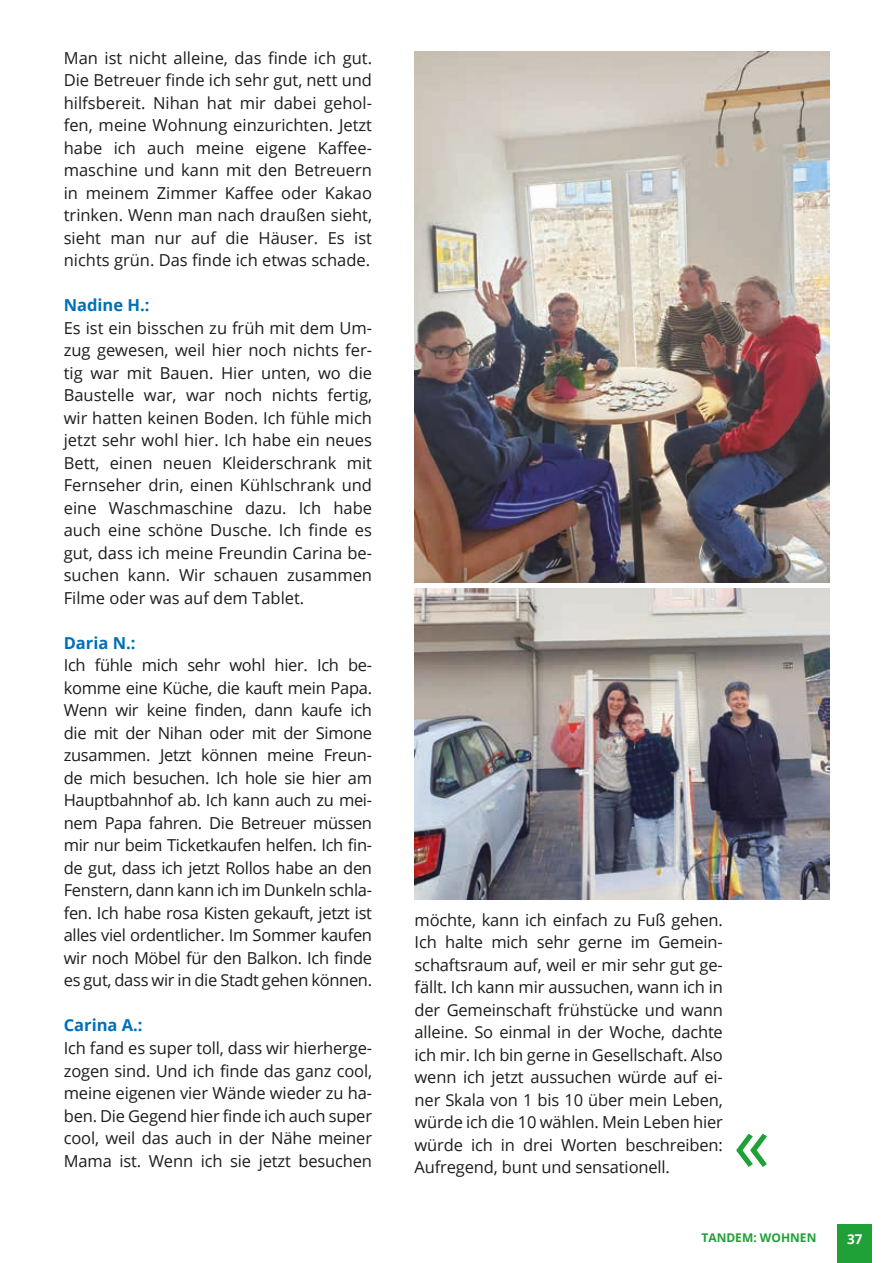
<style>
.page{position:relative;width:893px;height:1263px;background:#fff}
.page>*{position:absolute;margin:0;border:0;box-sizing:border-box;transform-origin:0 0}
.t1{font:81px "Open Sans";color:#1fa138;scale:.9 1}
.t2{font:16.5px/22.5px "Open Sans";letter-spacing:-.01em;color:#1d1d1b;text-align:justify}
.t3{font:700 16.5px "Open Sans";color:#006fb7}
.t4{font:700 13.5px "Open Sans";color:#fff}
.t5{font:700 12px "Open Sans";color:#1fa138}
</style>
<div class="page">
<div style="left:838px;top:1225px;width:34px;height:38px;background:#1fa138"></div>
<img style="left:415px;top:51px;width:414px;height:532px">
<img style="left:415px;top:589px;width:414px;height:311px">
<p class="t2" style="left:64px;top:46px;width:310px">Man ist nicht alleine, das finde ich gut.<br>Die Betreuer finde ich sehr gut, nett und hilfsbereit. Nihan hat mir dabei gehol&shy;fen, meine Wohnung einzurichten. Jetzt habe ich auch meine eigene Kaffee&shy;maschine und kann mit den Betreuern in meinem Zimmer Kaffee oder Kakao trinken. Wenn man nach draußen sieht, sieht man nur auf die Häuser. Es ist nichts grün. Das finde ich etwas schade.</p>
<p class="t3" style="left:64px;top:294px;width:87px">Nadine H.:</p>
<p class="t2" style="left:64px;top:316px;width:310px">Es ist ein bisschen zu früh mit dem Um&shy;zug gewesen, weil hier noch nichts fer&shy;tig war mit Bauen. Hier unten, wo die Baustelle war, war noch nichts fertig, wir hatten keinen Boden. Ich fühle mich jetzt sehr wohl hier. Ich habe ein neues Bett, einen neuen Kleiderschrank mit Fernseher drin, einen Kühlschrank und eine Waschmaschine dazu. Ich habe auch eine schöne Dusche. Ich finde es gut, dass ich meine Freundin Carina be&shy;suchen kann. Wir schauen zusammen Filme oder was auf dem Tablet.</p>
<p class="t3" style="left:64px;top:631px;width:73px">Daria N.:</p>
<p class="t2" style="left:64px;top:654px;width:310px">Ich fühle mich sehr wohl hier. Ich be&shy;komme eine Küche, die kauft mein Papa.<br>Wenn wir keine finden, dann kaufe ich die mit der Nihan oder mit der Simone zusammen. Jetzt können meine Freun&shy;de mich besuchen. Ich hole sie hier am Hauptbahnhof ab. Ich kann auch zu mei&shy;nem Papa fahren. Die Betreuer müssen mir nur beim Ticketkaufen helfen. Ich fin&shy;de gut, dass ich jetzt Rollos habe an den Fenstern, dann kann ich im Dunkeln schla&shy;fen. Ich habe rosa Kisten gekauft, jetzt ist alles viel ordentlicher. Im Sommer kaufen wir noch Möbel für den Balkon. Ich finde es gut, dass wir in die Stadt gehen können.</p>
<p class="t3" style="left:64px;top:1014px;width:80px">Carina A.:</p>
<p class="t2" style="left:64px;top:1036px;width:310px">Ich fand es super toll, dass wir hierherge&shy;zogen sind. Und ich finde das ganz cool, meine eigenen vier Wände wieder zu ha&shy;ben. Die Gegend hier finde ich auch super cool, weil das auch in der Nähe meiner Mama ist. Wenn ich sie jetzt besuchen</p>
<p class="t2" style="left:415px;top:908px;width:310px">möchte, kann ich einfach zu Fuß gehen.<br>Ich halte mich sehr gerne im Gemein&shy;schaftsraum auf, weil er mir sehr gut ge&shy;fällt. Ich kann mir aussuchen, wann ich in der Gemeinschaft frühstücke und wann alleine. So einmal in der Woche, dachte ich mir. Ich bin gerne in Gesellschaft. Also wenn ich jetzt aussuchen würde auf ei&shy;ner Skala von 1 bis 10 über mein Leben, würde ich die 10 wählen. Mein Leben hier würde ich in drei Worten beschreiben:<br>Aufregend, bunt und sensationell.</p>
<h1 class="t1" style="left:733px;top:1087px;width:42px">«</h1>
<p class="t5" style="left:701px;top:1229px;width:117px">TANDEM: WOHNEN</p>
<p class="t4" style="left:847px;top:1229px;width:17px">37</p>
</div>
